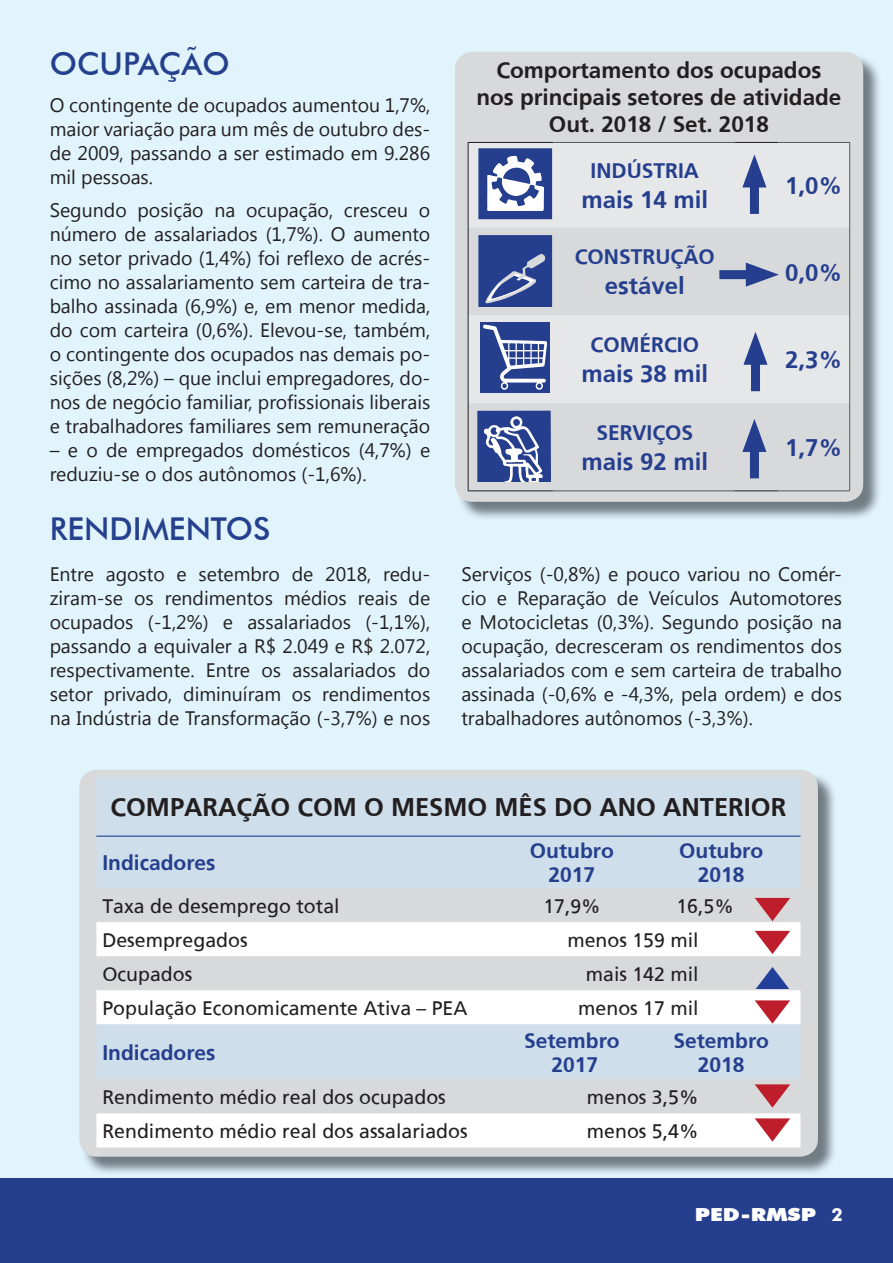
<style>
.page{position:relative;width:893px;height:1263px;background:#fff}
.page>*{position:absolute;margin:0;border:0;box-sizing:border-box;transform-origin:0 0}
.t1{font:500 31.5px "Futura BT";color:#25408d}
.t2{font:700 25.5px "Frutiger";color:#231f20}
.t3{font:700 24px "Frutiger";color:#253f8e}
.t4{font:700 22.5px/27px "Frutiger";color:#231f20;text-align:center}
.t5{font:700 21px/24px "Frutiger";color:#253f8e;text-align:center}
.t6{font:19.5px/24px "Segoe UI";color:#231f20;text-align:justify}
.t7{font:19.5px "Frutiger";color:#231f20}
.t8{font:900 18px "Futura BT";color:#fff;scale:1.2 1}
.s1{font-weight:700}
</style>
<div class="page">
<div style="left:0;top:1178px;width:893px;height:85px;background:#253f8e"></div>
<div style="left:0;top:0;width:893px;height:1178px;background:#e1f4fc"></div>
<img style="left:457px;top:54px;width:422px;height:464px">
<div style="left:455px;top:52px;width:408px;height:450px;background:#d8d9db;border-radius:18px"></div>
<svg style="left:469px;top:143px;width:380px;height:260px;fill:#e6e7e9"></svg>
<hr style="left:468px;top:142px;width:85px;height:1px;background:#231f20">
<hr style="left:468px;top:143px;width:1px;height:84px;background:#231f20">
<hr style="left:734px;top:142px;width:44px;height:1px;background:#231f20">
<hr style="left:468px;top:227px;width:1px;height:88px;background:#231f20">
<hr style="left:468px;top:315px;width:1px;height:88px;background:#231f20">
<hr style="left:468px;top:403px;width:1px;height:87px;background:#231f20">
<hr style="left:468px;top:490px;width:85px;height:1px;background:#231f20">
<hr style="left:734px;top:490px;width:44px;height:1px;background:#231f20">
<hr style="left:553px;top:142px;width:181px;height:1px;background:#57585a">
<hr style="left:778px;top:142px;width:72px;height:1px;background:#57585a">
<hr style="left:849px;top:143px;width:1px;height:84px;background:#57585a">
<hr style="left:849px;top:227px;width:1px;height:88px;background:#57585a">
<hr style="left:849px;top:315px;width:1px;height:88px;background:#57585a">
<hr style="left:849px;top:403px;width:1px;height:87px;background:#57585a">
<hr style="left:553px;top:490px;width:181px;height:1px;background:#57585a">
<hr style="left:778px;top:490px;width:72px;height:1px;background:#57585a">
<svg style="left:478px;top:148px;width:74px;height:71px;background:#7182b5"></svg>
<img style="left:81px;top:772px;width:753px;height:401px">
<div style="left:79px;top:770px;width:739px;height:387px;background:#d8d9db;border-radius:18px"></div>
<svg style="left:97px;top:778px;width:703px;height:120px;fill:#cedeea"></svg>
<svg style="left:96px;top:922px;width:704px;height:225px"></svg>
<hr style="left:96px;top:835px;width:406px;height:2px;background:#253f8e">
<hr style="left:502px;top:835px;width:119px;height:2px;background:#253f8e">
<hr style="left:621px;top:835px;width:21px;height:2px;background:#253f8e">
<hr style="left:642px;top:835px;width:98px;height:2px;background:#253f8e">
<hr style="left:740px;top:835px;width:60px;height:2px;background:#253f8e">
<div style="left:719px;top:270px;width:41px;height:9px;background:#253f8e"></div>
<svg style="left:746px;top:263px;width:33px;height:24px"></svg>
<div style="left:750px;top:438px;width:9px;height:40px;background:#253f8e"></div>
<svg style="left:742px;top:419px;width:24px;height:33px"></svg>
<div style="left:750px;top:174px;width:9px;height:40px;background:#253f8e"></div>
<svg style="left:742px;top:154px;width:24px;height:33px"></svg>
<div style="left:751px;top:351px;width:9px;height:40px;background:#253f8e"></div>
<svg style="left:743px;top:332px;width:24px;height:33px"></svg>
<svg style="left:755px;top:967px;width:35px;height:21px"></svg>
<svg style="left:755px;top:1000px;width:35px;height:24px"></svg>
<svg style="left:755px;top:898px;width:35px;height:23px"></svg>
<svg style="left:755px;top:931px;width:35px;height:23px"></svg>
<svg style="left:755px;top:1118px;width:35px;height:24px"></svg>
<svg style="left:755px;top:1084px;width:35px;height:24px"></svg>
<div style="left:481px;top:322px;width:69px;height:70px;background:#253f8e"></div>
<svg style="left:483px;top:325px;width:64px;height:65px"></svg>
<svg style="left:478px;top:235px;width:74px;height:71px;background:#3b5298"></svg>
<svg style="left:477px;top:411px;width:74px;height:71px;background:#596da8"></svg>
<h1 class="t1" style="left:50px;top:45px;width:181px">OCUPAÇÃO</h1>
<p class="t6" style="left:50px;top:93px;width:382px">O contingente de ocupados aumentou 1,7%, maior variação para um mês de outubro des&shy;de 2009, passando a ser estimado em 9.286 mil pessoas.</p>
<p class="t6" style="left:50px;top:197px;width:382px">Segundo posição na ocupação, cresceu o número de assalariados (1,7%). O aumento no setor privado (1,4%) foi reflexo de acrés&shy;cimo no assalariamento sem carteira de tra&shy;balho assinada (6,9%) e, em menor medida, do com carteira (0,6%). Elevou-se, também, o contingente dos ocupados nas demais po&shy;sições (8,2%) – que inclui empregadores, do&shy;nos de negócio familiar, profissionais liberais e trabalhadores familiares sem remuneração</p>
<p class="t6" style="left:50px;top:437px;width:382px">– e o de empregados domésticos (4,7%) e reduziu-se o dos autônomos (-1,6%).</p>
<h1 class="t1" style="left:50px;top:509px;width:222px">RENDIMENTOS</h1>
<p class="t4" style="left:476px;top:57px;width:367px">Comportamento dos ocupados nos principais setores de atividade<br>Out. 2018 / Set. 2018</p>
<p class="t5" style="left:591px;top:159px;width:110px">INDÚSTRIA</p>
<p class="t3" style="left:581px;top:186px;width:128px">mais 14 mil</p>
<p class="t3" style="left:785px;top:172px;width:59px">1,0%</p>
<p class="t5" style="left:575px;top:245px;width:142px">CONSTRUÇÃO</p>
<p class="t3" style="left:605px;top:272px;width:82px">estável</p>
<p class="t5" style="left:591px;top:333px;width:110px">COMÉRCIO</p>
<p class="t3" style="left:581px;top:360px;width:128px">mais 38 mil</p>
<p class="t5" style="left:596px;top:420px;width:98px">SERVIÇOS</p>
<p class="t3" style="left:581px;top:447px;width:128px">mais 92 mil</p>
<p class="t3" style="left:785px;top:258px;width:59px">0,0%</p>
<p class="t3" style="left:785px;top:346px;width:59px">2,3%</p>
<p class="t3" style="left:785px;top:433px;width:59px">1,7%</p>
<p class="t6" style="left:50px;top:561px;width:382px">Entre agosto e setembro de 2018, redu&shy;ziram-se os rendimentos médios reais de ocupados (-1,2%) e assalariados (-1,1%), passando a equivaler a R$ 2.049 e R$ 2.072, respectivamente. Entre os assalariados do setor privado, diminuíram os rendimentos na Indústria de Transformação (-3,7%) e nos</p>
<p class="t6" style="left:461px;top:561px;width:382px">Serviços (-0,8%) e pouco variou no Comér&shy;cio e Reparação de Veículos Automotores e Motocicletas (0,3%). Segundo posição na ocupação, decresceram os rendimentos dos assalariados com e sem carteira de trabalho assinada (-0,6% e -4,3%, pela ordem) e dos trabalhadores autônomos (-3,3%).</p>
<h2 class="t2" style="left:111px;top:792px;width:677px">COMPARAÇÃO COM O MESMO MÊS DO ANO ANTERIOR</h2>
<p class="t5" style="left:102px;top:851px;width:115px">Indicadores</p>
<p class="t5" style="left:530px;top:839px;width:85px">Outubro<br>2017</p>
<p class="t5" style="left:679px;top:839px;width:85px">Outubro<br>2018</p>
<p class="t7" style="left:102px;top:894px;width:239px">Taxa de desemprego total</p>
<p class="t7" style="left:543px;top:894px;width:59px">17,9%</p>
<p class="t7" style="left:676px;top:894px;width:59px">16,5%</p>
<p class="t7" style="left:102px;top:928px;width:147px">Desempregados</p>
<p class="t7" style="left:567px;top:928px;width:133px">menos 159 mil</p>
<p class="t7" style="left:102px;top:962px;width:91px">Ocupados</p>
<p class="t7" style="left:586px;top:962px;width:114px">mais 142 mil</p>
<p class="t7" style="left:102px;top:996px;width:367px">População Economicamente Ativa – PEA</p>
<p class="t7" style="left:578px;top:996px;width:122px">menos 17 mil</p>
<p class="t5" style="left:102px;top:1040px;width:115px">Indicadores</p>
<p class="t5" style="left:524px;top:1028px;width:97px">Setembro<br>2017</p>
<p class="t5" style="left:673px;top:1028px;width:97px">Setembro<br>2018</p>
<p class="t7" style="left:102px;top:1085px;width:345px">Rendimento médio real dos ocupados</p>
<p class="t7" style="left:587px;top:1085px;width:113px">menos 3,5%</p>
<p class="t7" style="left:102px;top:1119px;width:367px">Rendimento médio real dos assalariados</p>
<p class="t7" style="left:587px;top:1119px;width:113px">menos 5,4%</p>
<p class="t8" style="left:695px;top:1203px;width:125px">PED-RMSP <span class="s1">2</span></p>
</div>
